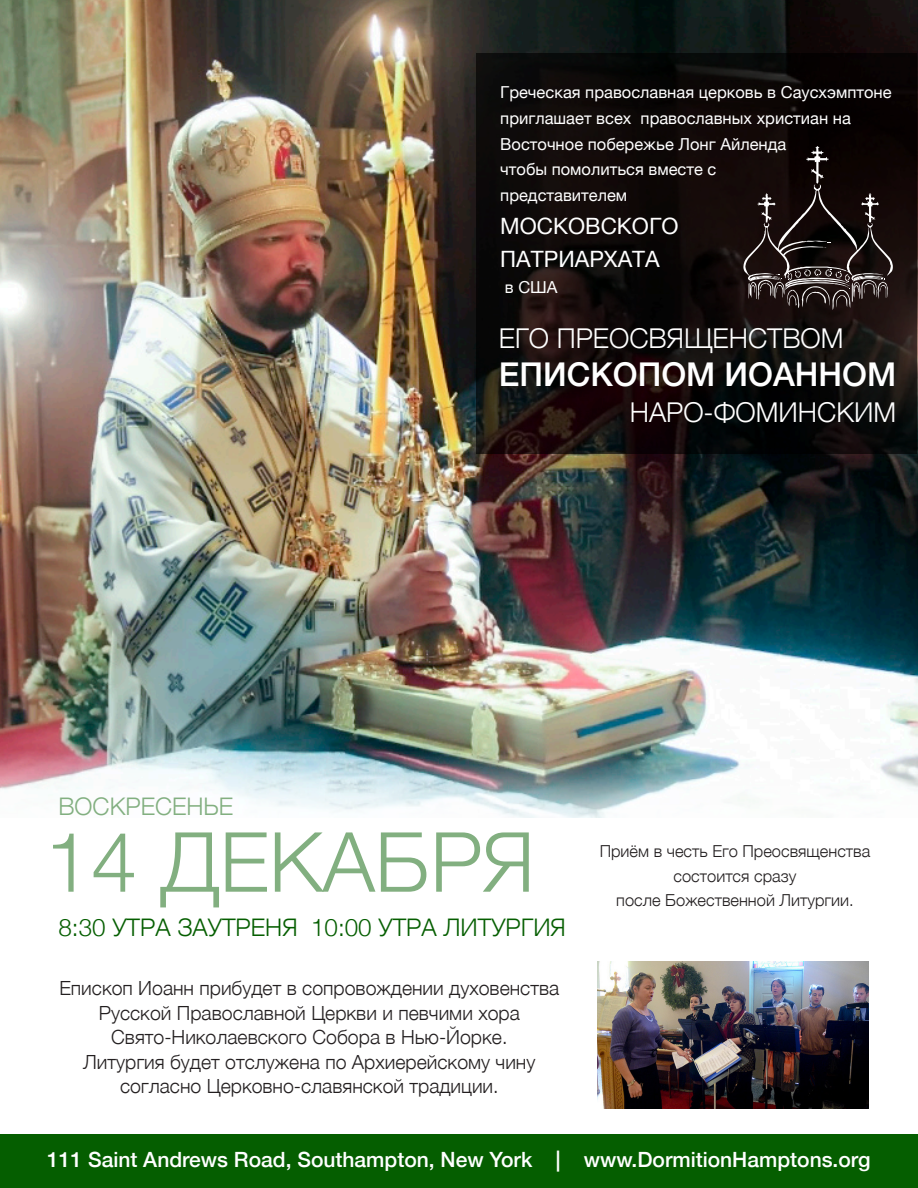
<style>
.page{position:relative;width:918px;height:1188px;background:#fff}
.page>*{position:absolute;margin:0;border:0;box-sizing:border-box;transform-origin:0 0}
.t1{font:300 82.95px "Helvetica Neue";color:#82af80}
.t2{font:500 32.7px "Helvetica Neue";color:#fff}
.t3{font:300 27.3px "Helvetica Neue";color:#fff}
.t4{font:300 24.3px "Helvetica Neue";color:#055e00}
.t5{font:300 24.3px "Helvetica Neue";color:#82af80}
.t6{font:22.5px "Helvetica Neue";color:#fff}
.t7{font:500 21px "Helvetica Neue";color:#fff}
.t8{font:300 19.5px/24.6px "Helvetica Neue";color:#231f20;text-align:center}
.t9{font:16.5px "Helvetica Neue";color:#fff}
.t10{font:300 16.5px "Helvetica Neue";color:#231f20}
</style>
<div class="page">
<img style="left:597px;top:962px;width:272px;height:146px">
<div style="left:0;top:1134px;width:918px;height:54px;background:#055e00"></div>
<img style="left:0;top:0;width:918px;height:818px">
<svg style="left:476px;top:54px;width:441px;height:400px;background:#0f0a09"></svg>
<svg style="left:743px;top:146px;width:150px;height:164px;background:#281f1e"></svg>
<p class="t9" style="left:500px;top:80px;width:393px">Греческая православная церковь в Саусхэмптоне</p>
<p class="t9" style="left:500px;top:106px;width:352px">приглашает всех православных христиан на</p>
<p class="t9" style="left:500px;top:132px;width:288px">Восточное побережье Лонг Айленда</p>
<p class="t9" style="left:500px;top:158px;width:218px">чтобы помолиться вместе с</p>
<p class="t9" style="left:500px;top:184px;width:129px">представителем</p>
<p class="t6" style="left:500px;top:210px;width:180px">МОСКОВСКОГО</p>
<p class="t6" style="left:500px;top:243px;width:161px">ПАТРИАРХАТА</p>
<p class="t9" style="left:505px;top:275px;width:54px">в США</p>
<p class="t3" style="left:499px;top:316px;width:346px">ЕГО ПРЕОСВЯЩЕНСТВОМ</p>
<p class="t2" style="left:499px;top:348px;width:399px">ЕПИСКОПОМ ИОАННОМ</p>
<p class="t3" style="left:630px;top:390px;width:268px">НАРО-ФОМИНСКИМ</p>
<p class="t5" style="left:58px;top:786px;width:176px">ВОСКРЕСЕНЬЕ</p>
<p class="t1" style="left:45px;top:795px;width:491px">14 ДЕКАБРЯ</p>
<p class="t4" style="left:58px;top:907px;width:509px">8:30 УТРА ЗАУТРЕНЯ 10:00 УТРА ЛИТУРГИЯ</p>
<p class="t8" style="left:59px;top:975px;width:501px">Епископ Иоанн прибудет в сопровождении духовенства<br>Русской Православной Церкви и певчими хора</p>
<p class="t8" style="left:111px;top:1024px;width:398px">Свято-Николаевского Собора в Нью-Йорке.</p>
<p class="t8" style="left:83px;top:1048px;width:454px">Литургия будет отслужена по Архиерейскому чину согласно Церковно-славянской традиции.</p>
<p class="t10" style="left:600px;top:838px;width:272px">Приём в честь Его Преосвященства</p>
<p class="t10" style="left:674px;top:862px;width:124px">состоится сразу</p>
<p class="t10" style="left:616px;top:887px;width:239px">после Божественной Литургии.</p>
<p class="t7" style="left:47px;top:1143px;width:825px">111 Saint Andrews Road, Southampton, New York | www.DormitionHamptons.org</p>
</div>
